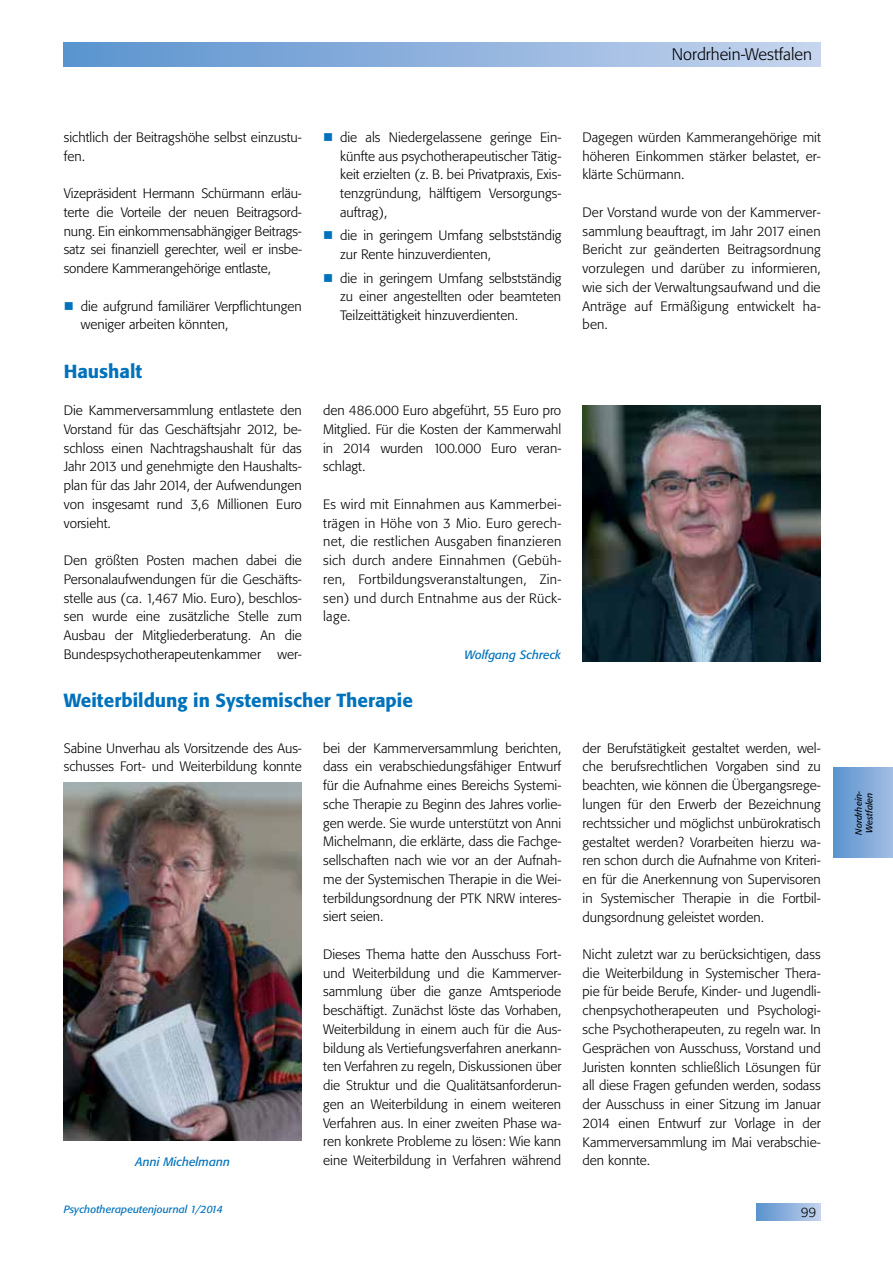
<style>
.page{position:relative;width:893px;height:1263px;background:#fff}
.page>*{position:absolute;margin:0;border:0;box-sizing:border-box;transform-origin:0 0}
.t1{font:500 18.75px "Tn T Form BSK";color:#0072bc}
.t2{font:300 16.5px "Tn T Form BSK";color:#000}
.t3{font:300 13.5px/18.8px "Tn T Form BSK";color:#000;text-align:justify}
.t4{font:italic 12px "Tn T Form BSK";color:#0072bc}
.t5{font:italic 10.5px "Tn T Form BSK";color:#0072bc}
.t6{font:italic 9px/10.8px "Tn T Form BSK";color:#000}
</style>
<div class="page">
<div style="left:64px;top:43px;width:757px;height:24px;background:linear-gradient(to right,#5a92cf,#c6d4ee)"></div>
<div style="left:757px;top:1203px;width:64px;height:17px;background:linear-gradient(to right,#5a92ce,#c3d2ed)"></div>
<div style="left:833px;top:767px;width:60px;height:91px;background:linear-gradient(to right,#5a93cf,#a2bce3)"></div>
<img style="left:583px;top:405px;width:237px;height:257px">
<img style="left:64px;top:783px;width:238px;height:357px">
<p class="t2" style="left:672px;top:44px;width:142px">Nordrhein-Westfalen</p>
<p class="t3" style="left:64px;top:128px;width:240px">sichtlich der Beitragshöhe selbst einzustu&shy;fen.</p>
<p class="t3" style="left:64px;top:184px;width:240px">Vizepräsident Hermann Schürmann erläu&shy;terte die Vorteile der neuen Beitragsord&shy;nung. Ein einkommensabhängiger Beitrags&shy;satz sei finanziell gerechter, weil er insbe&shy;sondere Kammerangehörige entlaste,</p>
<p class="t3" style="left:81px;top:297px;width:223px">die aufgrund familiärer Verpflichtungen weniger arbeiten könnten,</p>
<p class="t3" style="left:340px;top:128px;width:223px">die als Niedergelassene geringe Ein&shy;künfte aus psychotherapeutischer Tätig&shy;keit erzielten (z. B. bei Privatpraxis, Exis&shy;tenzgründung, hälftigem Versorgungs&shy;auftrag),</p>
<p class="t3" style="left:340px;top:226px;width:223px">die in geringem Umfang selbstständig zur Rente hinzuverdienten,</p>
<p class="t3" style="left:340px;top:269px;width:223px">die in geringem Umfang selbstständig zu einer angestellten oder beamteten Teilzeittätigkeit hinzuverdienten.</p>
<h1 class="t1" style="left:64px;top:360px;width:80px">Haushalt</h1>
<p class="t3" style="left:64px;top:401px;width:240px">Die Kammerversammlung entlastete den Vorstand für das Geschäftsjahr 2012, be&shy;schloss einen Nachtragshaushalt für das Jahr 2013 und genehmigte den Haushalts&shy;plan für das Jahr 2014, der Aufwendungen von insgesamt rund 3,6 Millionen Euro vorsieht.</p>
<p class="t3" style="left:64px;top:551px;width:240px">Den größten Posten machen dabei die Personalaufwendungen für die Geschäfts&shy;stelle aus (ca. 1,467 Mio. Euro), beschlos&shy;sen wurde eine zusätzliche Stelle zum Ausbau der Mitgliederberatung. An die Bundespsychotherapeutenkammer wer-</p>
<p class="t3" style="left:323px;top:401px;width:240px">den 486.000 Euro abgeführt, 55 Euro pro Mitglied. Für die Kosten der Kammerwahl in 2014 wurden 100.000 Euro veran&shy;schlagt.</p>
<p class="t3" style="left:323px;top:495px;width:240px">Es wird mit Einnahmen aus Kammerbei&shy;trägen in Höhe von 3 Mio. Euro gerech&shy;net, die restlichen Ausgaben finanzieren sich durch andere Einnahmen (Gebüh&shy;ren, Fortbildungsveranstaltungen, Zin&shy;sen) und durch Entnahme aus der Rück&shy;lage.</p>
<p class="t4" style="left:464px;top:647px;width:98px">Wolfgang Schreck</p>
<h1 class="t1" style="left:64px;top:688px;width:351px">Weiterbildung in Systemischer Therapie</h1>
<p class="t3" style="left:64px;top:739px;width:240px">Sabine Unverhau als Vorsitzende des Aus&shy;schusses Fort- und Weiterbildung konnte</p>
<p class="t3" style="left:323px;top:739px;width:240px">bei der Kammerversammlung berichten, dass ein verabschiedungsfähiger Entwurf für die Aufnahme eines Bereichs Systemi&shy;sche Therapie zu Beginn des Jahres vorlie&shy;gen werde. Sie wurde unterstützt von Anni Michelmann, die erklärte, dass die Fachge&shy;sellschaften nach wie vor an der Aufnah&shy;me der Systemischen Therapie in die Wei&shy;terbildungsordnung der PTK NRW interes&shy;siert seien.</p>
<p class="t3" style="left:323px;top:945px;width:240px">Dieses Thema hatte den Ausschuss Fort&shy;und Weiterbildung und die Kammerver&shy;sammlung über die ganze Amtsperiode beschäftigt. Zunächst löste das Vorhaben, Weiterbildung in einem auch für die Aus&shy;bildung als Vertiefungsverfahren anerkann&shy;ten Verfahren zu regeln, Diskussionen über die Struktur und die Qualitätsanforderun&shy;gen an Weiterbildung in einem weiteren Verfahren aus. In einer zweiten Phase wa&shy;ren konkrete Probleme zu lösen: Wie kann eine Weiterbildung in Verfahren während</p>
<p class="t4" style="left:136px;top:1154px;width:96px">Anni Michelmann</p>
<p class="t3" style="left:583px;top:128px;width:240px">Dagegen würden Kammerangehörige mit höheren Einkommen stärker belastet, er&shy;klärte Schürmann.</p>
<p class="t3" style="left:583px;top:203px;width:240px">Der Vorstand wurde von der Kammerver&shy;sammlung beauftragt, im Jahr 2017 einen Bericht zur geänderten Beitragsordnung vorzulegen und darüber zu informieren, wie sich der Verwaltungsaufwand und die Anträge auf Ermäßigung entwickelt ha&shy;ben.</p>
<p class="t3" style="left:583px;top:739px;width:240px">der Berufstätigkeit gestaltet werden, wel&shy;che berufsrechtlichen Vorgaben sind zu beachten, wie können die Übergangsrege&shy;lungen für den Erwerb der Bezeichnung rechtssicher und möglichst unbürokratisch gestaltet werden? Vorarbeiten hierzu wa&shy;ren schon durch die Aufnahme von Kriteri&shy;en für die Anerkennung von Supervisoren in Systemischer Therapie in die Fortbil&shy;dungsordnung geleistet worden.</p>
<p class="t3" style="left:583px;top:945px;width:240px">Nicht zuletzt war zu berücksichtigen, dass die Weiterbildung in Systemischer Thera&shy;pie für beide Berufe, Kinder- und Jugendli&shy;chenpsychotherapeuten und Psychologi&shy;sche Psychotherapeuten, zu regeln war. In Gesprächen von Ausschuss, Vorstand und Juristen konnten schließlich Lösungen für all diese Fragen gefunden werden, sodass der Ausschuss in einer Sitzung im Januar 2014 einen Entwurf zur Vorlage in der Kammerversammlung im Mai verabschie&shy;den konnte.</p>
<p class="t5" style="left:64px;top:1203px;width:161px">Psychotherapeutenjournal 1/2014</p>
<p class="t3" style="left:801px;top:1202px;width:17px">99</p>
<p class="t6" style="left:853px;top:835px;width:45px;rotate:-90deg">Nordrhein-<br>Westfalen</p>
</div>
